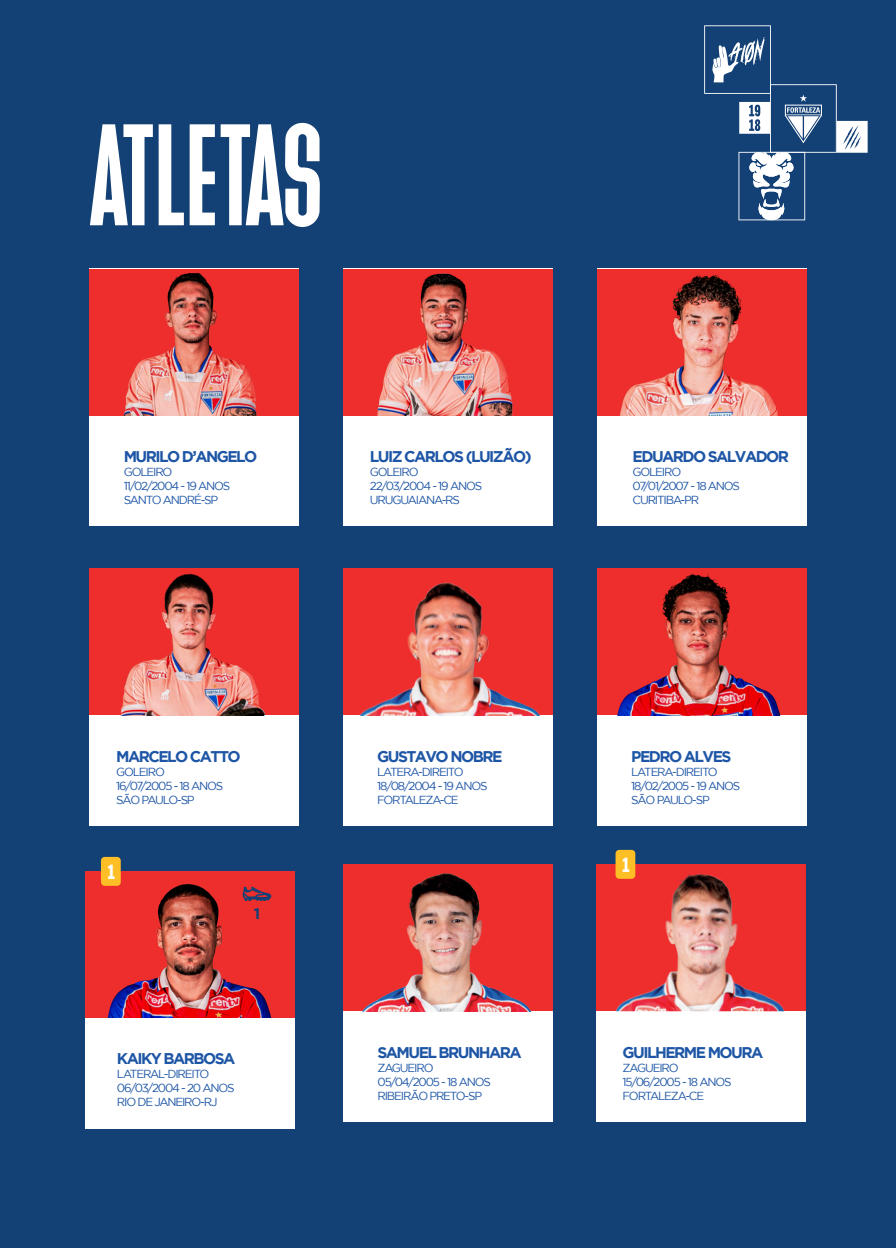
<style>
.page{position:relative;width:896px;height:1248px;background:#fff}
.page>*{position:absolute;margin:0;border:0;box-sizing:border-box;transform-origin:0 0}
.t1{font:144.2px "Devant Horgen";letter-spacing:-.035em;color:#fff}
.t2{font:700 17.8px "Formula Condensed";color:#fff}
.t3{font:700 15.4px "Gotham";letter-spacing:-.1em;color:#1e56a6}
.t4{font:700 15.2px "Gotham";color:#134175}
.t5{font:11.6px/14px "Gotham";letter-spacing:-.1em;color:#1e56a6}
</style>
<div class="page">
<div style="left:0;top:0;width:896px;height:1247px;background:#134175"></div>
<svg style="left:704px;top:25px;width:163px;height:196px"></svg>
<div style="left:89px;top:269px;width:210px;height:257px;background:#fff"></div>
<img style="left:89px;top:269px;width:210px;height:146px">
<div style="left:343px;top:269px;width:209px;height:257px;background:#fff"></div>
<img style="left:343px;top:269px;width:209px;height:146px">
<div style="left:343px;top:568px;width:209px;height:257px;background:#fff"></div>
<img style="left:343px;top:568px;width:209px;height:147px">
<div style="left:85px;top:870px;width:209px;height:257px;background:#fff"></div>
<img style="left:85px;top:871px;width:209px;height:146px">
<div style="left:597px;top:269px;width:209px;height:257px;background:#fff"></div>
<img style="left:597px;top:269px;width:209px;height:146px">
<div style="left:89px;top:568px;width:210px;height:257px;background:#fff"></div>
<img style="left:89px;top:568px;width:210px;height:147px">
<div style="left:597px;top:568px;width:209px;height:257px;background:#fff"></div>
<img style="left:597px;top:568px;width:209px;height:147px">
<div style="left:343px;top:864px;width:210px;height:257px;background:#fff"></div>
<img style="left:343px;top:864px;width:210px;height:147px">
<div style="left:596px;top:864px;width:209px;height:257px;background:#fff"></div>
<img style="left:596px;top:864px;width:209px;height:147px">
<svg style="left:242px;top:886px;width:29px;height:14px"></svg>
<div style="left:615px;top:849px;width:20px;height:29px;background:#febf26;border-radius:4px"></div>
<div style="left:101px;top:856px;width:20px;height:29px;background:#febf26;border-radius:4px"></div>
<h1 class="t1" style="left:86px;top:99px;width:240px">ATLETAS</h1>
<h3 class="t3" style="left:124px;top:448px;width:135px">MURILO D’ANGELO</h3>
<p class="t5" style="left:124px;top:465px;width:108px">GOLEIRO<br>11/02/2004 - 19 ANOS<br>SANTO ANDRÉ-SP</p>
<h3 class="t3" style="left:370px;top:448px;width:163px">LUIZ CARLOS (LUIZÃO)</h3>
<p class="t5" style="left:370px;top:465px;width:114px">GOLEIRO<br>22/03/2004 - 19 ANOS<br>URUGUAIANA-RS</p>
<h3 class="t3" style="left:632px;top:448px;width:158px">EDUARDO SALVADOR</h3>
<p class="t5" style="left:632px;top:465px;width:109px">GOLEIRO<br>07/01/2007 - 18 ANOS<br>CURITIBA-PR</p>
<h3 class="t3" style="left:116px;top:747px;width:126px">MARCELO CATTO</h3>
<p class="t5" style="left:116px;top:764px;width:109px">GOLEIRO<br>16/07/2005 - 18 ANOS<br>SÃO PAULO-SP</p>
<h2 class="t2" style="left:108px;top:860px;width:8px">1</h2>
<h3 class="t4" style="left:254px;top:904px;width:8px">1</h3>
<h3 class="t3" style="left:117px;top:1049px;width:120px">KAIKY BARBOSA</h3>
<p class="t5" style="left:117px;top:1066px;width:119px">LATERAL-DIREITO<br>06/03/2004 - 20 ANOS<br>RIO DE JANEIRO-RJ</p>
<h3 class="t3" style="left:377px;top:747px;width:127px">GUSTAVO NOBRE</h3>
<p class="t5" style="left:377px;top:764px;width:112px">LATERA-DIREITO<br>18/08/2004 - 19 ANOS<br>FORTALEZA-CE</p>
<h3 class="t3" style="left:377px;top:1043px;width:146px">SAMUEL BRUNHARA</h3>
<p class="t5" style="left:377px;top:1060px;width:115px">ZAGUEIRO<br>05/04/2005 - 18 ANOS<br>RIBEIRÃO PRETO-SP</p>
<h3 class="t3" style="left:631px;top:747px;width:102px">PEDRO ALVES</h3>
<p class="t5" style="left:631px;top:764px;width:111px">LATERA-DIREITO<br>18/02/2005 - 19 ANOS<br>SÃO PAULO-SP</p>
<h2 class="t2" style="left:623px;top:853px;width:8px">1</h2>
<h3 class="t3" style="left:622px;top:1043px;width:142px">GUILHERME MOURA</h3>
<p class="t5" style="left:622px;top:1060px;width:111px">ZAGUEIRO<br>15/06/2005 - 18 ANOS<br>FORTALEZA-CE</p>
</div>
